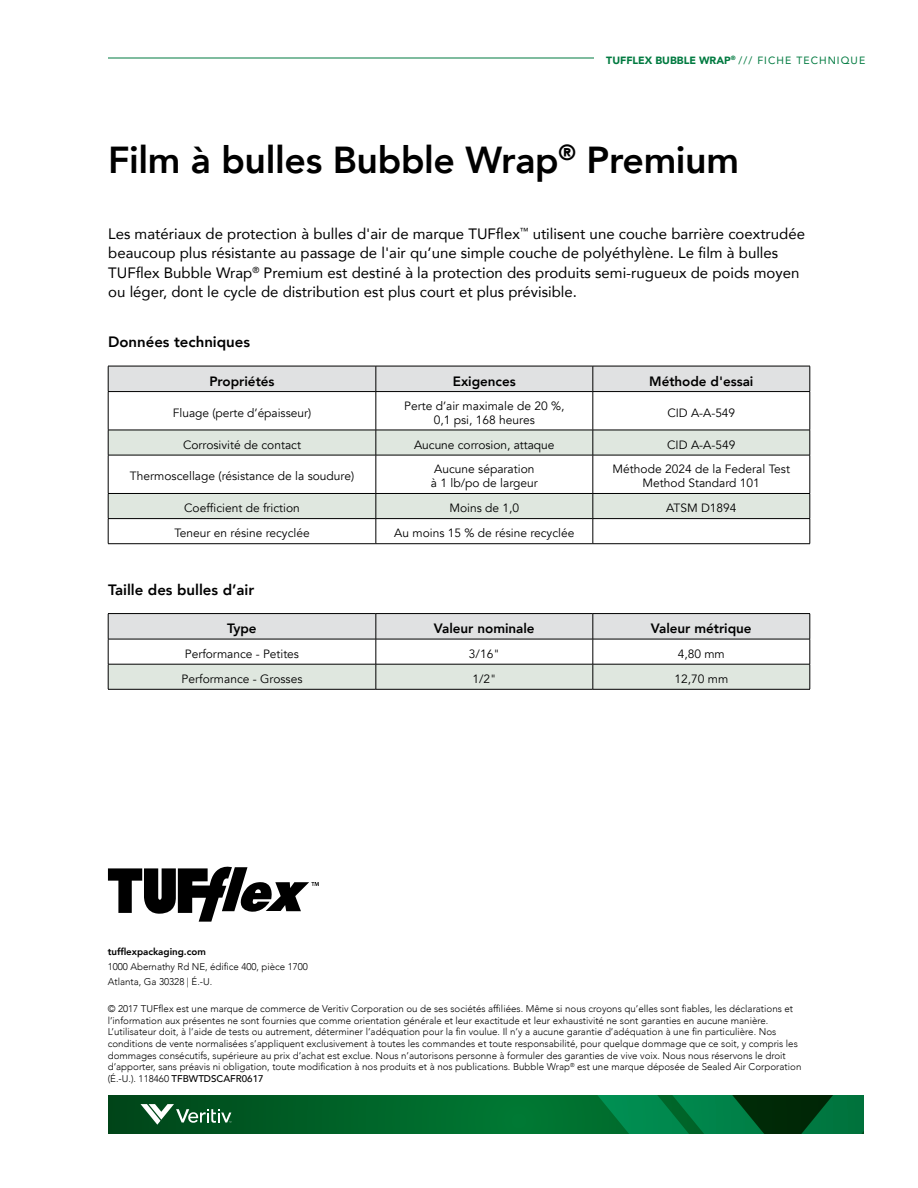
<style>
.page{position:relative;width:918px;height:1188px;background:#fff}
.page>*{position:absolute;margin:0;border:0;box-sizing:border-box;transform-origin:0 0}
.t1{font:800 37.5px "Avenir";letter-spacing:-.01em;color:#000}
.t2{font:15px/19.5px "Avenir";color:#000}
.t3{font:800 15px "Avenir";color:#000}
.t4{font:800 13.5px "Avenir";letter-spacing:-.005em;color:#000}
.t5{font:12px/14.4px "Avenir";color:#000;text-align:center}
.t6{font:900 10.5px "Avenir";color:#007a40}
.t7{font:300 9.75px/11.7px "Avenir";color:#000}
.t8{font:800 9.75px "Avenir";color:#000}
.s1{font-weight:400}
.s2{font-weight:500}
</style>
<div class="page">
<svg style="left:108px;top:1096px;width:483px;height:38px;background:#006328"></svg>
<svg style="left:591px;top:1096px;width:273px;height:38px;background:#006834"></svg>
<svg style="left:141px;top:1104px;width:90px;height:21px"></svg>
<svg style="left:109px;top:431px;width:701px;height:87px;fill:#dfe7df"></svg>
<div style="left:108px;top:366px;width:703px;height:26px;background:#e0e1e2"></div>
<hr style="left:108px;top:391px;width:268px;height:1px;background:#000">
<hr style="left:108px;top:392px;width:1px;height:38px;background:#000">
<hr style="left:376px;top:391px;width:217px;height:1px;background:#000">
<hr style="left:376px;top:392px;width:1px;height:38px;background:#000">
<hr style="left:593px;top:391px;width:217px;height:1px;background:#000">
<hr style="left:593px;top:392px;width:1px;height:38px;background:#000">
<hr style="left:810px;top:392px;width:1px;height:38px;background:#000">
<hr style="left:108px;top:430px;width:268px;height:1px;background:#000">
<svg style="left:108px;top:430px;width:1px;height:25px"></svg>
<hr style="left:376px;top:430px;width:217px;height:1px;background:#000">
<svg style="left:376px;top:430px;width:1px;height:25px"></svg>
<hr style="left:593px;top:430px;width:217px;height:1px;background:#000">
<svg style="left:593px;top:430px;width:1px;height:25px"></svg>
<svg style="left:810px;top:430px;width:1px;height:25px"></svg>
<hr style="left:108px;top:455px;width:268px;height:1px;background:#000">
<hr style="left:108px;top:455px;width:1px;height:38px;background:#000">
<hr style="left:376px;top:455px;width:217px;height:1px;background:#000">
<hr style="left:376px;top:455px;width:1px;height:38px;background:#000">
<hr style="left:593px;top:455px;width:217px;height:1px;background:#000">
<hr style="left:593px;top:455px;width:1px;height:38px;background:#000">
<hr style="left:810px;top:455px;width:1px;height:38px;background:#000">
<hr style="left:108px;top:493px;width:268px;height:1px;background:#000">
<hr style="left:376px;top:493px;width:217px;height:1px;background:#000">
<hr style="left:593px;top:493px;width:217px;height:1px;background:#000">
<hr style="left:108px;top:518px;width:268px;height:1px;background:#000">
<svg style="left:108px;top:494px;width:1px;height:49px"></svg>
<hr style="left:376px;top:518px;width:217px;height:1px;background:#000">
<svg style="left:376px;top:494px;width:1px;height:49px"></svg>
<hr style="left:593px;top:518px;width:217px;height:1px;background:#000">
<svg style="left:593px;top:494px;width:1px;height:49px"></svg>
<svg style="left:810px;top:494px;width:1px;height:50px"></svg>
<hr style="left:108px;top:543px;width:268px;height:1px;background:#000">
<hr style="left:376px;top:543px;width:217px;height:1px;background:#000">
<hr style="left:593px;top:543px;width:217px;height:1px;background:#000">
<hr style="left:108px;top:613px;width:268px;height:1px;background:#000">
<hr style="left:376px;top:613px;width:217px;height:1px;background:#000">
<hr style="left:593px;top:613px;width:217px;height:1px;background:#000">
<svg style="left:108px;top:614px;width:703px;height:75px"></svg>
<hr style="left:108px;top:689px;width:268px;height:1px;background:#000">
<hr style="left:376px;top:689px;width:217px;height:1px;background:#000">
<hr style="left:593px;top:689px;width:217px;height:1px;background:#000">
<svg style="left:108px;top:866px;width:211px;height:56px"></svg>
<hr style="left:108px;top:58px;width:486px;height:1px;background:#007a40">
<p class="t6" style="left:606px;top:51px;width:260px">TUFFLEX BUBBLE WRAP<sup>®</sup> <span class="s1">/// FICHE TECHNIQUE</span></p>
<h1 class="t1" style="left:108px;top:130px;width:633px">Film à bulles Bubble Wrap<sup>®</sup> Premium</h1>
<p class="t2" style="left:108px;top:223px;width:698px">Les matériaux de protection à bulles d'air de marque TUFflex<sup>™</sup> utilisent une couche barrière coextrudée beaucoup plus résistante au passage de l'air qu’une simple couche de polyéthylène. Le film à bulles TUFflex Bubble Wrap<sup>®</sup> Premium est destiné à la protection des produits semi-rugueux de poids moyen ou léger, dont le cycle de distribution est plus court et plus prévisible.</p>
<h2 class="t3" style="left:108px;top:331px;width:144px">Données techniques</h2>
<h3 class="t4" style="left:209px;top:370px;width:67px">Propriétés</h3>
<h3 class="t4" style="left:453px;top:370px;width:64px">Exigences</h3>
<h3 class="t4" style="left:649px;top:370px;width:106px">Méthode d'essai</h3>
<p class="t5" style="left:173px;top:406px;width:140px">Fluage (perte d’épaisseur)</p>
<p class="t5" style="left:404px;top:398px;width:162px">Perte d’air maximale de 20 %,<br>0,1 psi, 168 heures</p>
<p class="t5" style="left:667px;top:406px;width:69px">CID A-A-549</p>
<p class="t5" style="left:183px;top:437px;width:119px">Corrosivité de contact</p>
<p class="t5" style="left:414px;top:437px;width:142px">Aucune corrosion, attaque</p>
<p class="t5" style="left:667px;top:437px;width:70px">CID A-A-549</p>
<p class="t5" style="left:130px;top:469px;width:226px">Thermoscellage (résistance de la soudure)</p>
<p class="t5" style="left:431px;top:462px;width:108px;text-align:left">Aucune séparation à 1 lb/po de largeur</p>
<p class="t5" style="left:613px;top:462px;width:179px">Méthode 2024 de la Federal Test<br>Method Standard 101</p>
<p class="t5" style="left:184px;top:501px;width:117px">Coefficient de friction</p>
<p class="t5" style="left:449px;top:501px;width:71px">Moins de 1,0</p>
<p class="t5" style="left:666px;top:501px;width:72px">ATSM D1894</p>
<p class="t5" style="left:174px;top:526px;width:137px">Teneur en résine recyclée</p>
<p class="t5" style="left:394px;top:526px;width:182px">Au moins 15 % de résine recyclée</p>
<h2 class="t3" style="left:108px;top:578px;width:148px">Taille des bulles d’air</h2>
<h3 class="t4" style="left:227px;top:618px;width:31px">Type</h3>
<h3 class="t4" style="left:434px;top:618px;width:102px">Valeur nominale</h3>
<h3 class="t4" style="left:651px;top:618px;width:102px">Valeur métrique</h3>
<p class="t5" style="left:185px;top:647px;width:116px">Performance - Petites</p>
<p class="t5" style="left:469px;top:647px;width:32px">3/16"</p>
<p class="t5" style="left:678px;top:647px;width:48px">4,80 mm</p>
<p class="t5" style="left:182px;top:672px;width:122px">Performance - Grosses</p>
<p class="t5" style="left:472px;top:672px;width:26px">1/2"</p>
<p class="t5" style="left:674px;top:672px;width:55px">12,70 mm</p>
<p class="t8" style="left:108px;top:944px;width:100px">tufflexpackaging.com</p>
<p class="t7" style="left:108px;top:959px;width:202px;line-height:15px">1000 Abernathy Rd NE, édifice 400, pièce 1700<br>Atlanta, Ga 30328 | É.-U.</p>
<p class="t7" style="left:108px;top:1003px;width:695px">© 2017 TUFflex est une marque de commerce de Veritiv Corporation ou de ses sociétés affiliées. Même si nous croyons qu’elles sont fiables, les déclarations et l’information aux présentes ne sont fournies que comme orientation générale et leur exactitude et leur exhaustivité ne sont garanties en aucune manière.<br>L’utilisateur doit, à l’aide de tests ou autrement, déterminer l’adéquation pour la fin voulue. Il n’y a aucune garantie d’adéquation à une fin particulière. Nos conditions de vente normalisées s’appliquent exclusivement à toutes les commandes et toute responsabilité, pour quelque dommage que ce soit, y compris les dommages consécutifs, supérieure au prix d’achat est exclue. Nous n’autorisons personne à formuler des garanties de vive voix. Nous nous réservons le droit d’apporter, sans préavis ni obligation, toute modification à nos produits et à nos publications. Bubble Wrap<sup>®</sup> est une marque déposée de Sealed Air Corporation (É.-U.). 118460 <span class="s2">TFBWTDSCAFR0617</span></p>
</div>
